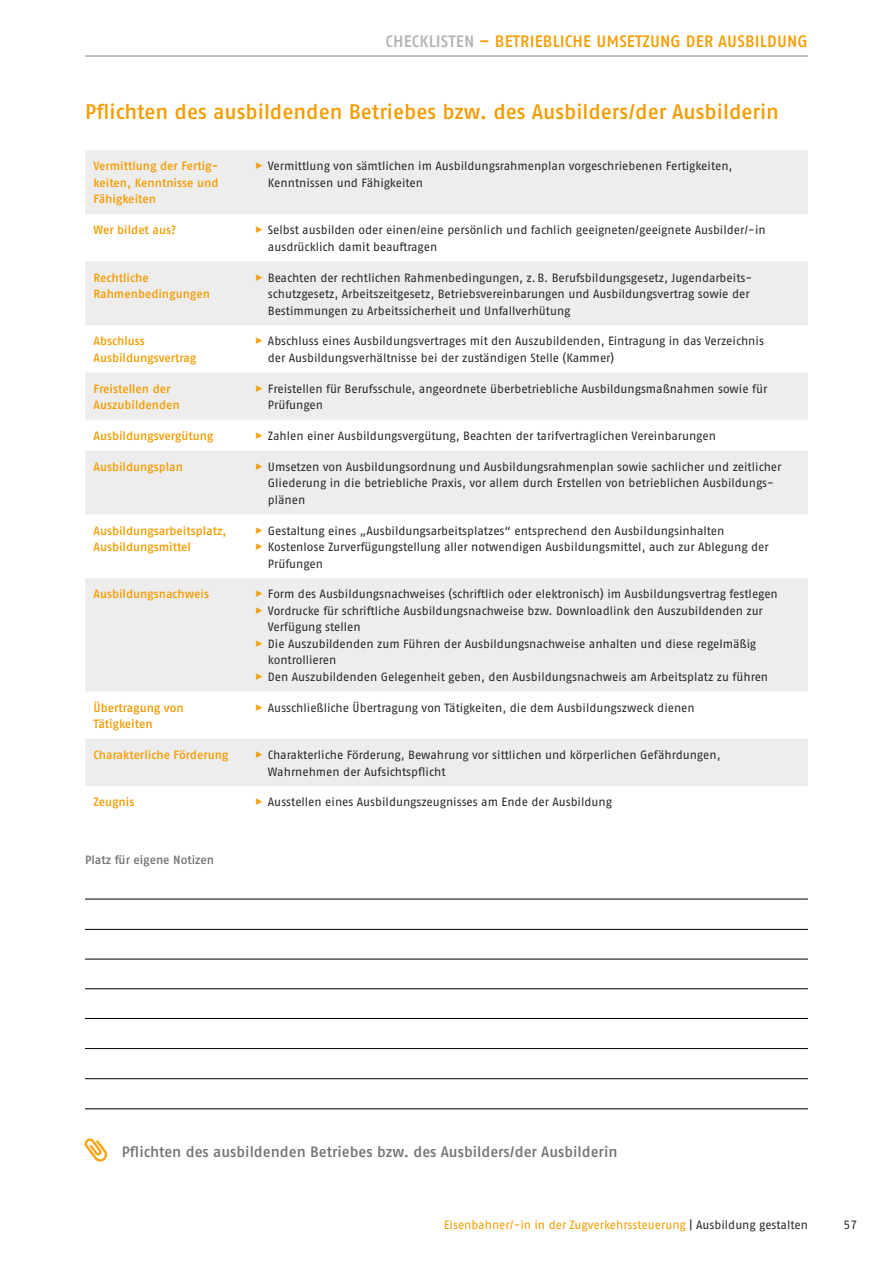
<style>
.page{position:relative;width:893px;height:1263px;background:#fff}
.page>*{position:absolute;margin:0;border:0;box-sizing:border-box;transform-origin:0 0}
.Ueberschriften_Head_3_double{font:500 21px "Fago Pro";color:#f59c00}
.t1{font:500 16.5px "Fago Pro";letter-spacing:.01em;color:#f59c00}
.Fliesstext_gesamt_id1930{font:500 15px "Fago Pro";color:#747373}
.t2{font:12px/16.5px "Fago Pro";letter-spacing:-.005em;color:#282827}
.Checklisten_id2923{font:500 12px/16.5px "Fago Pro";letter-spacing:-.005em;color:#f59c00}
.t3{font:12px "Fago Pro";letter-spacing:-.005em;color:#f59c00}
.Checklisten_id2978{font:500 12px "Fago Pro";letter-spacing:-.005em;color:#747373}
.s1{color:#b3b2b2}
.s2{color:#f6a10e}
.s3{color:#282827}
</style>
<div class="page">
<hr style="left:85px;top:56px;width:723px;height:1px;background:#878787">
<svg style="left:85px;top:150px;width:723px;height:636px;fill:#ededed"></svg>
<hr style="left:85px;top:899px;width:723px;height:1px;background:#000">
<hr style="left:85px;top:929px;width:723px;height:1px;background:#000">
<hr style="left:85px;top:959px;width:723px;height:1px;background:#000">
<hr style="left:85px;top:988px;width:723px;height:1px;background:#000">
<hr style="left:85px;top:1018px;width:723px;height:1px;background:#000">
<hr style="left:85px;top:1048px;width:723px;height:1px;background:#000">
<hr style="left:85px;top:1078px;width:723px;height:1px;background:#000">
<hr style="left:85px;top:1108px;width:723px;height:1px;background:#000">
<h2 class="t1" style="left:385px;top:31px;width:424px"><span class="s1">CHECKLISTEN</span> – BETRIEBLICHE UMSETZUNG DER AUSBILDUNG</h2>
<h2 class="Ueberschriften_Head_3_double" style="left:85px;top:99px;width:695px">Pflichten des ausbildenden Betriebes bzw. des Ausbilders/der Ausbilderin</h2>
<p class="Checklisten_id2923" style="left:93px;top:158px;width:127px;text-align:justify">Vermittlung der Fertig&shy;keiten, Kenntnisse und Fähigkeiten</p>
<p class="t2" style="left:268px;top:158px;width:466px;text-indent:-13px"><span class="s2">▶</span> Vermittlung von sämtlichen im Ausbildungsrahmenplan vorgeschriebenen Fertigkeiten,<br>Kenntnissen und Fähigkeiten</p>
<p class="Checklisten_id2923" style="left:94px;top:222px;width:84px">Wer bildet aus?</p>
<p class="t2" style="left:268px;top:222px;width:499px;text-indent:-13px"><span class="s2">▶</span> Selbst ausbilden oder einen/eine persönlich und fachlich geeigneten/geeignete Ausbilder/-in ausdrücklich damit beauftragen</p>
<p class="Checklisten_id2923" style="left:94px;top:269px;width:118px">Rechtliche<br>Rahmenbedingungen</p>
<p class="t2" style="left:268px;top:269px;width:486px;text-indent:-13px"><span class="s2">▶</span> Beachten der rechtlichen Rahmenbedingungen, z.B. Berufsbildungsgesetz, Jugendarbeits&shy;schutzgesetz, Arbeitszeitgesetz, Betriebsvereinbarungen und Ausbildungsvertrag sowie der<br>Bestimmungen zu Arbeitssicherheit und Unfallverhütung</p>
<p class="Checklisten_id2923" style="left:94px;top:333px;width:104px">Abschluss<br>Ausbildungsvertrag</p>
<p class="t2" style="left:268px;top:333px;width:498px;text-indent:-13px"><span class="s2">▶</span> Abschluss eines Ausbildungsvertrages mit den Auszubildenden, Eintragung in das Verzeichnis der Ausbildungsverhältnisse bei der zuständigen Stelle (Kammer)</p>
<p class="Checklisten_id2923" style="left:94px;top:380px;width:88px">Freistellen der<br>Auszubildenden</p>
<p class="t2" style="left:268px;top:380px;width:501px;text-indent:-13px"><span class="s2">▶</span> Freistellen für Berufsschule, angeordnete überbetriebliche Ausbildungsmaßnahmen sowie für<br>Prüfungen</p>
<p class="Checklisten_id2923" style="left:94px;top:427px;width:121px">Ausbildungsvergütung</p>
<p class="t2" style="left:255px;top:427px;width:462px"><span class="s2">▶</span> Zahlen einer Ausbildungsvergütung, Beachten der tarifvertraglichen Vereinbarungen</p>
<p class="Checklisten_id2923" style="left:94px;top:458px;width:91px">Ausbildungsplan</p>
<p class="t2" style="left:268px;top:458px;width:515px;text-indent:-13px"><span class="s2">▶</span> Umsetzen von Ausbildungsordnung und Ausbildungsrahmenplan sowie sachlicher und zeitlicher<br>Gliederung in die betriebliche Praxis, vor allem durch Erstellen von betrieblichen Ausbildungs&shy;plänen</p>
<p class="Checklisten_id2923" style="left:94px;top:522px;width:134px">Ausbildungsarbeitsplatz,<br>Ausbildungsmittel</p>
<p class="t2" style="left:255px;top:522px;width:471px"><span class="s2">▶</span> Gestaltung eines „Ausbildungsarbeitsplatzes“ entsprechend den Ausbildungsinhalten</p>
<p class="t2" style="left:268px;top:539px;width:502px;text-indent:-13px"><span class="s2">▶</span> Kostenlose Zurverfügungstellung aller notwendigen Ausbildungsmittel, auch zur Ablegung der<br>Prüfungen</p>
<p class="Checklisten_id2923" style="left:94px;top:586px;width:117px">Ausbildungsnachweis</p>
<p class="t2" style="left:255px;top:586px;width:524px"><span class="s2">▶</span> Form des Ausbildungsnachweises (schriftlich oder elektronisch) im Ausbildungsvertrag festlegen</p>
<p class="t2" style="left:268px;top:602px;width:497px;text-indent:-13px"><span class="s2">▶</span> Vordrucke für schriftliche Ausbildungsnachweise bzw. Downloadlink den Auszubildenden zur<br>Verfügung stellen</p>
<p class="t2" style="left:268px;top:635px;width:490px;text-indent:-13px"><span class="s2">▶</span> Die Auszubildenden zum Führen der Ausbildungsnachweise anhalten und diese regelmäßig kontrollieren</p>
<p class="t2" style="left:255px;top:668px;width:515px"><span class="s2">▶</span> Den Auszubildenden Gelegenheit geben, den Ausbildungsnachweis am Arbeitsplatz zu führen</p>
<p class="Checklisten_id2923" style="left:94px;top:699px;width:92px">Übertragung von<br>Tätigkeiten</p>
<p class="t2" style="left:255px;top:699px;width:441px"><span class="s2">▶</span> Ausschließliche Übertragung von Tätigkeiten, die dem Ausbildungszweck dienen</p>
<p class="Checklisten_id2923" style="left:94px;top:746px;width:136px">Charakterliche Förderung</p>
<p class="t2" style="left:268px;top:746px;width:454px;text-indent:-13px"><span class="s2">▶</span> Charakterliche Förderung, Bewahrung vor sittlichen und körperlichen Gefährdungen,<br>Wahrnehmen der Aufsichtspflicht</p>
<p class="Checklisten_id2923" style="left:94px;top:794px;width:42px">Zeugnis</p>
<p class="t2" style="left:255px;top:794px;width:358px"><span class="s2">▶</span> Ausstellen eines Ausbildungszeugnisses am Ende der Ausbildung</p>
<p class="Checklisten_id2978" style="left:85px;top:853px;width:130px">Platz für eigene Notizen</p>
<p class="Fliesstext_gesamt_id1930" style="left:122px;top:1142px;width:497px">Pflichten des ausbildenden Betriebes bzw. des Ausbilders/der Ausbilderin</p>
<p class="t3" style="left:444px;top:1218px;width:366px">Eisenbahner/-in in der Zugverkehrssteuerung <span class="s3">| Ausbildung gestalten</span></p>
<p class="t2" style="left:843px;top:1217px;width:15px">57</p>
</div>
